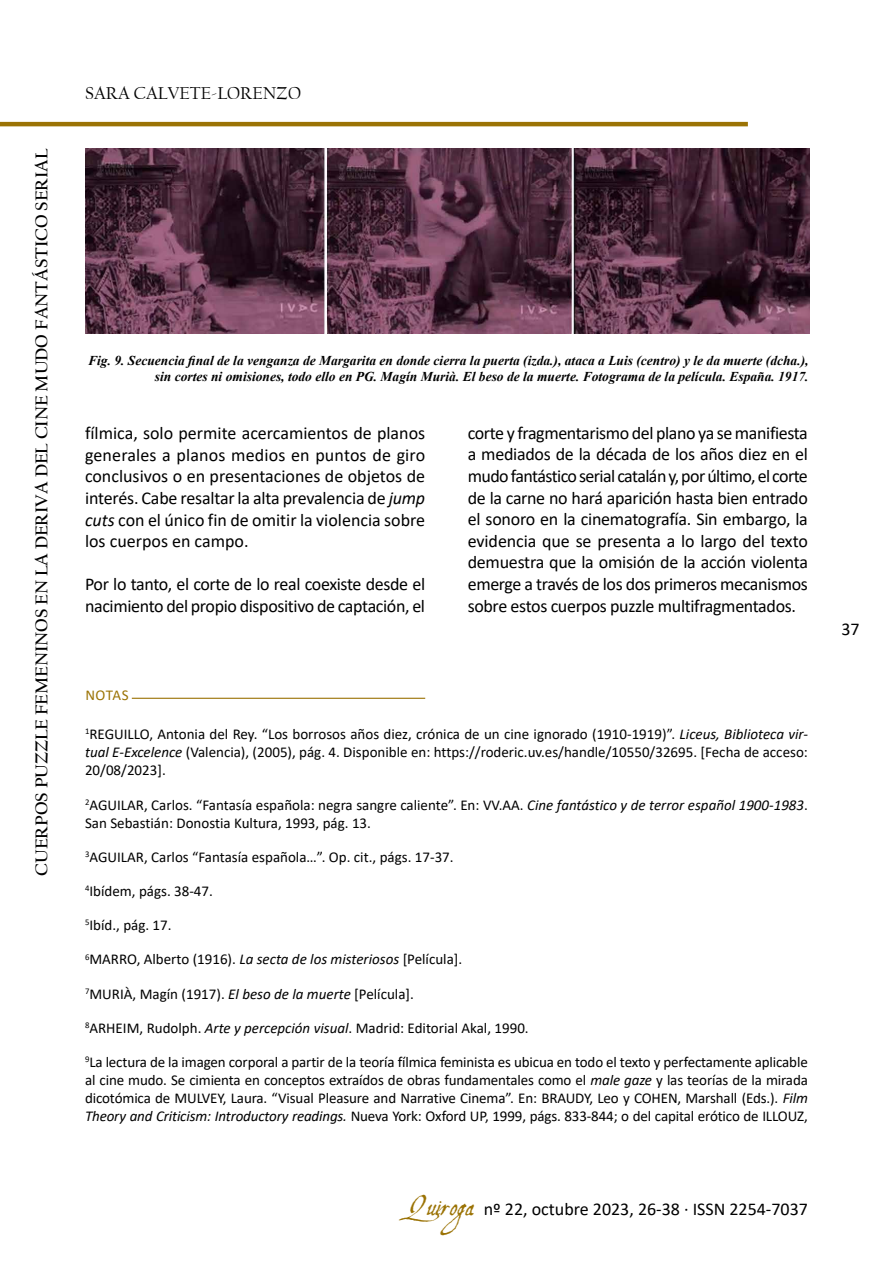
<style>
.page{position:relative;width:893px;height:1263px;background:#fff}
.page>*{position:absolute;margin:0;border:0;box-sizing:border-box;transform-origin:0 0}
.t1{font:18px/21.6px "Calibri";letter-spacing:-.01em;color:#000;text-align:justify}
.t2{font:700 18px "Californian FB";color:#000}
.t3{font:18px "Californian FB";color:#000}
.t4{font:15px/18px "Calibri";color:#000;text-align:justify}
.t5{font:15px "Calibri";letter-spacing:.025em;color:#9b7305}
.t6{font:italic 700 13.5px/16.2px "Times New Roman";color:#000;text-align:right}
.s1{font-style:italic}
.s2{font-family:"Aquiline";font-size:27px;color:#9b7305}
</style>
<div class="page">
<hr style="left:0;top:122px;width:748px;height:4px;background:#9b7305">
<img style="left:85px;top:149px;width:725px;height:185px">
<hr style="left:132px;top:698px;width:293px;height:1px;background:#9b7305">
<p class="t2" style="left:31px;top:876px;width:728px;rotate:-90deg">Cuerpos Puzzle Femeninos En La Deriva Del Cine Mudo Fantástico Serial</p>
<p class="t3" style="left:85px;top:83px;width:22px">SARA</p>
<p class="t3" style="left:134px;top:83px;width:120px">CALVETE-LOREN</p>
<p class="t3" style="left:276px;top:83px;width:26px">ZO</p>
<p class="t6" style="left:88px;top:352px;width:722px">Fig. 9. Secuencia final de la venganza de Margarita en donde cierra la puerta (izda.), ataca a Luis (centro) y le da muerte (dcha.), sin cortes ni omisiones, todo ello en PG. Magín Murià. El beso de la muerte. Fotograma de la película. España. 1917.</p>
<p class="t1" style="left:85px;top:422px;width:342px">fílmica, solo permite acercamientos de planos generales a planos medios en puntos de giro conclusivos o en presentaciones de objetos de interés. Cabe resaltar la alta prevalencia de <span class="s1">jump cuts</span> con el único fin de omitir la violencia sobre los cuerpos en campo.</p>
<p class="t1" style="left:85px;top:573px;width:342px">Por lo tanto, el corte de lo real coexiste desde el nacimiento del propio dispositivo de captación, el</p>
<p class="t1" style="left:468px;top:421px;width:342px">corte y fragmentarismo del plano ya se manifiesta a mediados de la década de los años diez en el mudo fantástico serial catalán y, por último, el corte de la carne no hará aparición hasta bien entrado el sonoro en la cinematografía. Sin embargo, la evidencia que se presenta a lo largo del texto demuestra que la omisión de la acción violenta emerge a través de los dos primeros mecanismos sobre estos cuerpos puzzle multifragmentados.</p>
<p class="t5" style="left:85px;top:684px;width:45px">NOTAS</p>
<p class="t4" style="left:85px;top:725px;width:724px"><sup>1</sup>REGUILLO, Antonia del Rey. “Los borrosos años diez, crónica de un cine ignorado (1910-1919)”. <span class="s1">Liceus, Biblioteca vir&shy;tual E-Excelence</span> (Valencia), (2005), pág. 4. Disponible en: https://roderic.uv.es/handle/10550/32695. [Fecha de acceso:<br>20/08/2023].</p>
<p class="t4" style="left:85px;top:795px;width:724px"><sup>2</sup>AGUILAR, Carlos. “Fantasía española: negra sangre caliente”. En: VV.AA. <span class="s1">Cine fantástico y de terror español 1900-1983</span>.<br>San Sebastián: Donostia Kultura, 1993, pág. 13.</p>
<p class="t4" style="left:85px;top:847px;width:370px"><sup>3</sup>AGUILAR, Carlos “Fantasía española…”. Op. cit., págs. 17-37.</p>
<p class="t4" style="left:85px;top:882px;width:129px"><sup>4</sup>Ibídem, págs. 38-47.</p>
<p class="t4" style="left:85px;top:916px;width:88px"><sup>5</sup>Ibíd., pág. 17.</p>
<p class="t4" style="left:85px;top:950px;width:379px"><sup>6</sup>MARRO, Alberto (1916). <span class="s1">La secta de los misteriosos</span> [Película].</p>
<p class="t4" style="left:85px;top:984px;width:330px"><sup>7</sup>MURIÀ, Magín (1917). <span class="s1">El beso de la muerte</span> [Película].</p>
<p class="t4" style="left:85px;top:1018px;width:445px"><sup>8</sup>ARHEIM, Rudolph. <span class="s1">Arte y percepción visual</span>. Madrid: Editorial Akal, 1990.</p>
<p class="t4" style="left:85px;top:1053px;width:724px"><sup>9</sup>La lectura de la imagen corporal a partir de la teoría fílmica feminista es ubicua en todo el texto y perfectamente aplicable al cine mudo. Se cimienta en conceptos extraídos de obras fundamentales como el <span class="s1">male gaze</span> y las teorías de la mirada dicotómica de MULVEY, Laura. “Visual Pleasure and Narrative Cinema”. En: BRAUDY, Leo y COHEN, Marshall (Eds.). <span class="s1">Film Theory and Criticism: Introductory readings.</span> Nueva York: Oxford UP, 1999, págs. 833-844; o del capital erótico de ILLOUZ,</p>
<p class="t1" style="left:408px;top:1198px;width:402px"><span class="s2">Quiroga</span> nº 22, octubre 2023, 26-38 · ISSN 2254-7037</p>
<p class="t1" style="left:841px;top:617px;width:20px">37</p>
</div>
